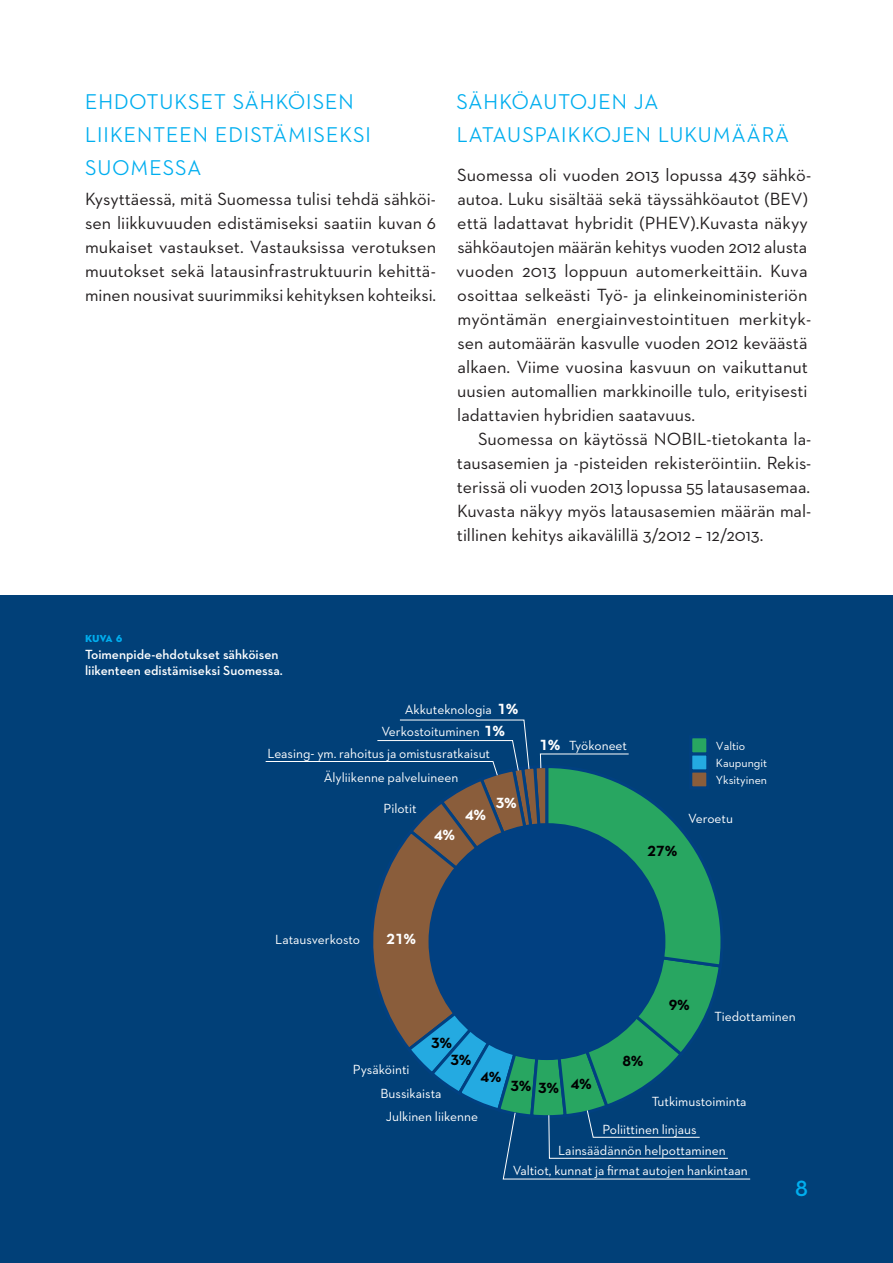
<style>
.page{position:relative;width:893px;height:1263px;background:#fff}
.page>*{position:absolute;margin:0;border:0;box-sizing:border-box;transform-origin:0 0}
.t1{font:600 22.5px "Neutraface 2 Text";color:#00aeef}
.t2{font:500 21.75px/33px "Neutraface 2 Display";letter-spacing:.05em;color:#00aeef}
.t3{font:18px/24px "Neutraface 2 Text";color:#231f20;text-align:justify}
.t4{font:700 15px "Neutraface 2 Text";color:#000001}
.t5{font:700 15px/21.6px "Neutraface 2 Text";color:#fff}
.t6{font:13.5px/28.2px "Neutraface 2 Text";color:#fff}
.t7{font:600 13.5px/16.5px "Neutraface 2 Text";color:#fff}
.t8{font:700 13.5px "Neutraface 2 Text";color:#00aeef}
.t9{font:12px "Neutraface 2 Text";color:#fff}
</style>
<div class="page">
<div style="left:0;top:595px;width:893px;height:668px;background:#014078"></div>
<svg style="left:265px;top:719px;width:486px;height:461px"></svg>
<p class="t2" style="left:85px;top:85px;width:287px">EHDOTUKSET SÄHKÖISEN<br>LIIKENTEEN EDISTÄMISEKSI<br>SUOMESSA</p>
<p class="t3" style="left:85px;top:187px;width:353px">Kysyttäessä, mitä Suomessa tulisi tehdä sähköi&shy;sen liikkuvuuden edistämiseksi saatiin kuvan 6 mukaiset vastaukset. Vastauksissa verotuksen muutokset sekä latausinfrastruktuurin kehittä&shy;minen nousivat suurimmiksi kehityksen kohteiksi.</p>
<p class="t2" style="left:456px;top:85px;width:334px">SÄHKÖAUTOJEN JA<br>LATAUSPAIKKOJEN LUKUMÄÄRÄ</p>
<p class="t3" style="left:456px;top:163px;width:356px;text-align:left">Suomessa oli vuoden 2013 lopussa 439 sähkö&shy;autoa. Luku sisältää sekä täyssähköautot (BEV) että ladattavat hybridit (PHEV).Kuvasta näkyy sähköautojen määrän kehitys vuoden 2012 alusta vuoden 2013 loppuun automerkeittäin. Kuva osoittaa selkeästi Työ- ja elinkeinoministeriön myöntämän energiainvestointituen merkityk&shy;sen automäärän kasvulle vuoden 2012 keväästä alkaen. Viime vuosina kasvuun on vaikuttanut uusien automallien markkinoille tulo, erityisesti ladattavien hybridien saatavuus.</p>
<p class="t3" style="left:457px;top:427px;width:356px;text-indent:21px">Suomessa on käytössä NOBIL-tietokanta la&shy;tausasemien ja -pisteiden rekisteröintiin. Rekis&shy;terissä oli vuoden 2013 lopussa 55 latausasemaa.<br>Kuvasta näkyy myös latausasemien määrän mal&shy;tillinen kehitys aikavälillä 3/2012 – 12/2013.</p>
<p class="t8" style="left:85px;top:629px;width:39px">Kuva 6</p>
<p class="t7" style="left:85px;top:645px;width:199px">Toimenpide-ehdotukset sähköisen liikenteen edistämiseksi Suomessa.</p>
<p class="t5" style="left:484px;top:698px;width:35px;text-indent:13px">1%<br>1%</p>
<p class="t6" style="left:405px;top:695px;width:89px">Akkuteknologia</p>
<p class="t6" style="left:381px;top:717px;width:100px">Verkostoituminen</p>
<p class="t6" style="left:268px;top:739px;width:224px">Leasing- ym. rahoitus ja omistusratkaisut</p>
<p class="t6" style="left:324px;top:763px;width:136px">Älyliikenne palveluineen</p>
<p class="t6" style="left:384px;top:794px;width:34px">Pilotit</p>
<p class="t5" style="left:434px;top:824px;width:22px">4%</p>
<p class="t5" style="left:465px;top:804px;width:22px">4%</p>
<p class="t5" style="left:496px;top:792px;width:22px">3%</p>
<p class="t5" style="left:539px;top:734px;width:22px">1%</p>
<p class="t6" style="left:569px;top:731px;width:59px">Työkoneet</p>
<p class="t4" style="left:648px;top:841px;width:31px">27%</p>
<p class="t9" style="left:716px;top:738px;width:31px">Valtio</p>
<p class="t9" style="left:716px;top:755px;width:53px">Kaupungit</p>
<p class="t9" style="left:716px;top:772px;width:53px">Yksityinen</p>
<p class="t6" style="left:688px;top:804px;width:46px">Veroetu</p>
<p class="t6" style="left:275px;top:925px;width:86px">Latausverkosto</p>
<p class="t5" style="left:387px;top:927px;width:31px">21%</p>
<p class="t4" style="left:431px;top:1033px;width:22px">3%</p>
<p class="t4" style="left:669px;top:995px;width:22px">9%</p>
<p class="t6" style="left:715px;top:1002px;width:83px">Tiedottaminen</p>
<p class="t6" style="left:353px;top:1055px;width:58px">Pysäköinti</p>
<p class="t6" style="left:381px;top:1079px;width:63px">Bussikaista</p>
<p class="t4" style="left:451px;top:1050px;width:22px">3%</p>
<p class="t4" style="left:480px;top:1067px;width:22px">4%</p>
<p class="t6" style="left:386px;top:1102px;width:94px">Julkinen liikenne</p>
<p class="t4" style="left:510px;top:1077px;width:22px">3%</p>
<p class="t4" style="left:571px;top:1075px;width:22px">4%</p>
<p class="t4" style="left:538px;top:1078px;width:22px">3%</p>
<p class="t4" style="left:622px;top:1051px;width:22px">8%</p>
<p class="t6" style="left:602px;top:1087px;width:146px;text-indent:49px">Tutkimustoiminta<br>Poliittinen linjaus</p>
<p class="t6" style="left:513px;top:1140px;width:237px;line-height:20.1px;text-indent:45px">Lainsäädännön helpottaminen<br>Valtiot, kunnat ja firmat autojen hankintaan</p>
<p class="t1" style="left:795px;top:1174px;width:14px">8</p>
</div>
